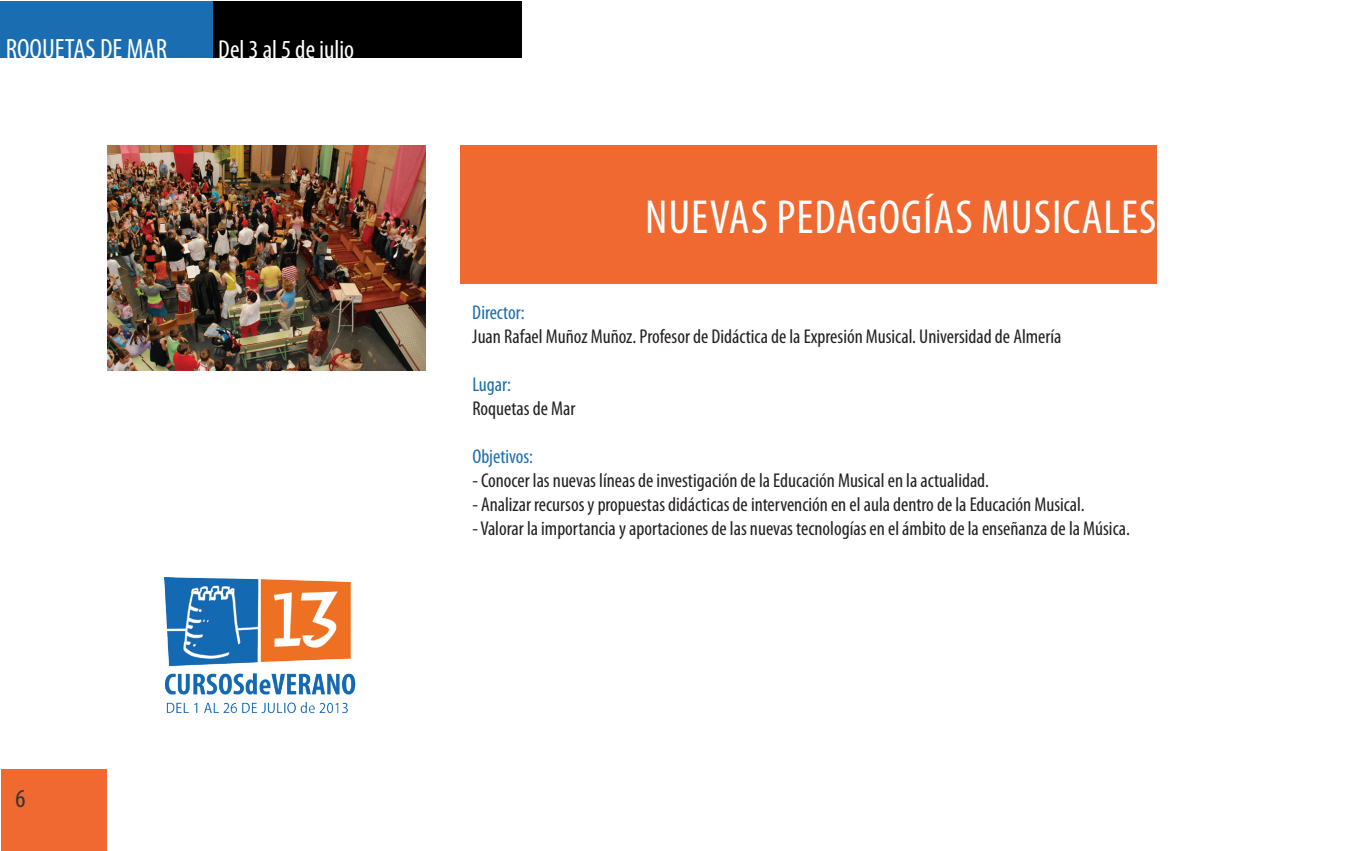
<style>
.page{position:relative;width:1361px;height:851px;background:#fff}
.page>*{position:absolute;margin:0;border:0;box-sizing:border-box;transform-origin:0 0}
.t1{font:condensed 48px "Myriad Pro";letter-spacing:.02em;color:#fff}
.t2{font:condensed 28px "Myriad Pro";color:#fff}
.t3{font:condensed 26px "Myriad Pro";color:#fff}
.t4{font:condensed 26px "Myriad Pro";color:#303535}
.t5{font:condensed 20px "Myriad Pro";color:#231f20}
.t6{font:condensed 20px "Myriad Pro";color:#196db0}
</style>
<div class="page">
<img style="left:108px;top:145px;width:317px;height:225px">
<img style="left:164px;top:577px;width:191px;height:137px">
<div style="left:461px;top:145px;width:696px;height:139px;background:#f06930"></div>
<div style="left:213px;top:1px;width:309px;height:57px;background:#000"></div>
<div style="left:1px;top:769px;width:106px;height:81px;background:#f06930"></div>
<div style="left:0;top:1px;width:213px;height:57px;background:#196db0"></div>
<h2 class="t2" style="left:6px;top:32px;width:48px">ROQUETAS</h2>
<h2 class="t2" style="left:100px;top:32px;width:68px">DE MAR</h2>
<h3 class="t3" style="left:218px;top:34px;width:137px">Del 3 al 5 de julio</h3>
<h3 class="t4" style="left:16px;top:782px;width:12px">6</h3>
<h1 class="t1" style="left:645px;top:188px;width:21px">NUEVAS</h1>
<h1 class="t1" style="left:776px;top:188px;width:21px">PEDA</h1>
<h1 class="t1" style="left:857px;top:188px;width:173px">GOGÍAS MUSICA</h1>
<h1 class="t1" style="left:1103px;top:188px;width:34px">LES</h1>
<p class="t6" style="left:472px;top:300px;width:54px">Director:</p>
<p class="t5" style="left:472px;top:324px;width:590px">Juan Rafael Muñoz Muñoz. Profesor de Didáctica de la Expresión Musical. Universidad de Almería</p>
<p class="t6" style="left:472px;top:372px;width:40px">Lugar:</p>
<p class="t5" style="left:472px;top:396px;width:104px">Roquetas de Mar</p>
<p class="t6" style="left:472px;top:444px;width:62px">Objetivos:</p>
<p class="t5" style="left:472px;top:468px;width:518px">- Conocer las nuevas líneas de investigación de la Educación Musical en la actualidad.</p>
<p class="t5" style="left:472px;top:492px;width:614px">- Analizar recursos y propuestas didácticas de intervención en el aula dentro de la Educación Musical.</p>
<p class="t5" style="left:472px;top:516px;width:659px">- Valorar la importancia y aportaciones de las nuevas tecnologías en el ámbito de la enseñanza de la Música.</p>
</div>
